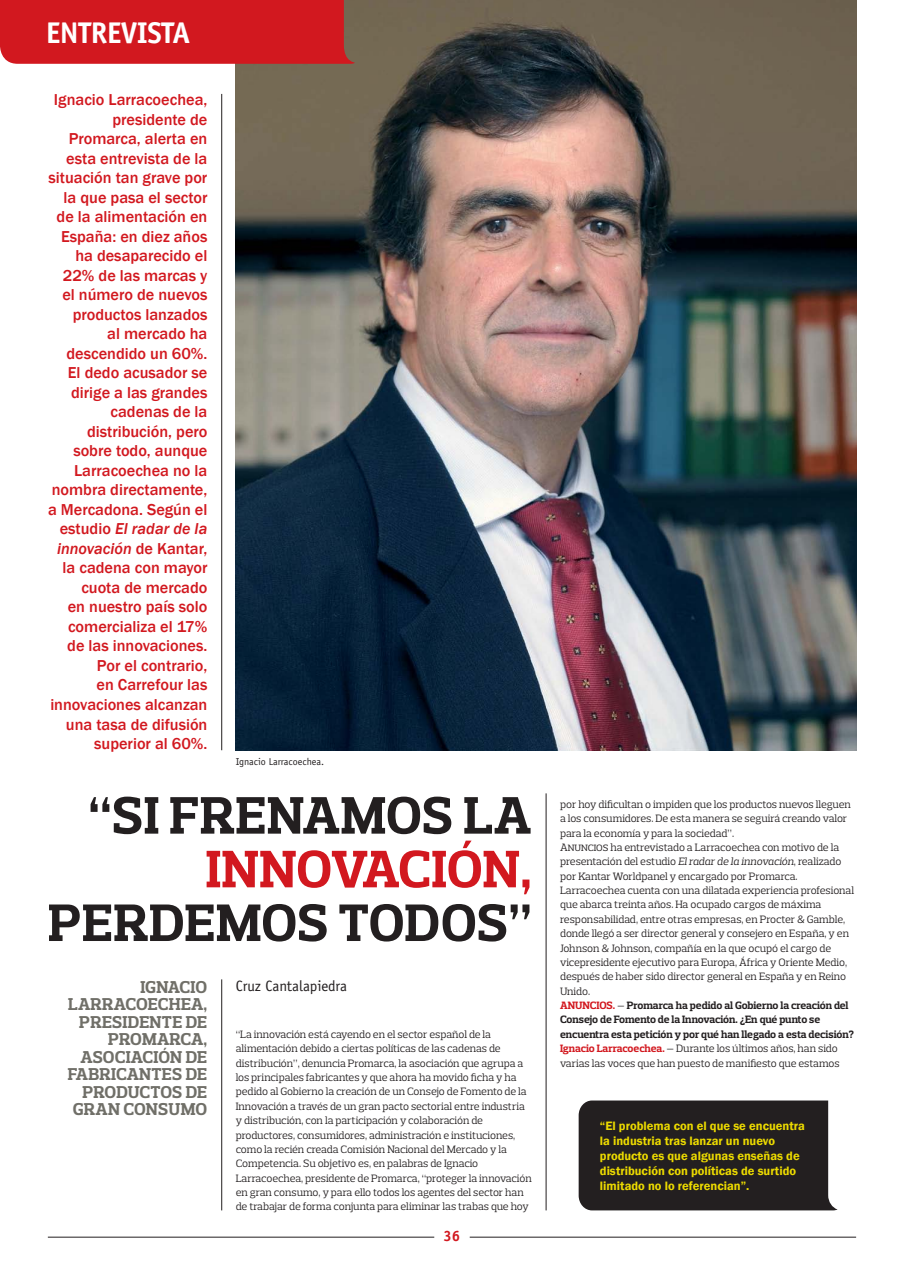
<style>
.page{position:relative;width:904px;height:1276px;background:#fff}
.page>*{position:absolute;margin:0;border:0;box-sizing:border-box;transform-origin:0 0}
.t1{font:700 53.62px "Prelo Slab";letter-spacing:.015em;color:#231f20}
.t2{font:700 53.62px "Prelo Slab";color:#d2181f}
.t3{font:700 30px "Officina Sans Std";letter-spacing:-.02em;color:#fff}
.t4{font:700 17.5px/17.5px "Prelo Slab";letter-spacing:.015em;color:#706f68;text-align:right}
.t5{font:500 16.25px/19.5px "Franklin Gothic";color:#d2181f;text-align:right}
.t6{font:15px "Officina Sans Std";color:#231f20}
.t7{font:700 15px "Officina Sans Std";color:#d2181f}
.t8{font:600 12.5px/15px "Franklin Gothic";color:#ecda00}
.t9{font:10.88px/14.4px "Prelo Slab";letter-spacing:-.01em;color:#231f20}
.t10{font:700 10.88px/14.4px "Prelo Slab";letter-spacing:-.01em;color:#231f20}
.t11{font:700 10.88px "Prelo Slab";color:#d2181f}
.t12{font:10px "Officina Sans Std";color:#231f20}
.s1{font-style:italic}
.s2{color:#d2181f}
.s3{font-weight:400}
</style>
<div class="page">
<hr style="left:48px;top:1237px;width:386px;height:1px;background:#231f20">
<hr style="left:469px;top:1237px;width:387px;height:1px;background:#231f20">
<hr style="left:546px;top:793px;width:1px;height:417px;background:#231f20">
<hr style="left:221px;top:94px;width:1px;height:656px;background:#231f20">
<hr style="left:221px;top:979px;width:1px;height:231px;background:#231f20">
<img style="left:236px;top:0;width:620px;height:750px">
<div style="left:0;top:0;width:355px;height:64px;background:#d2181f"></div>
<div style="left:578px;top:1100px;width:259px;height:110px;background:#231f20"></div>
<h2 class="t3" style="left:46px;top:14px;width:146px">ENTREVISTA</h2>
<p class="t5" style="left:48px;top:90px;width:161px">Ignacio Larracoechea, presidente de<br>Promarca, alerta en esta entrevista de la situación tan grave por la que pasa el sector de la alimentación en<br>España: en diez años ha desaparecido el<br>22% de las marcas y el número de nuevos productos lanzados<br>al mercado ha descendido un 60%.<br>El dedo acusador se dirige a las grandes cadenas de la distribución, pero sobre todo, aunque<br>Larracoechea no la nombra directamente, a Mercadona. Según el estudio <span class="s1">El radar de la innovación</span> de Kantar, la cadena con mayor cuota de mercado<br>en nuestro país solo comercializa el 17% de las innovaciones.<br>Por el contrario,<br>en Carrefour las innovaciones alcanzan una tasa de difusión superior al 60%.</p>
<p class="t12" style="left:236px;top:755px;width:90px">Ignacio Larracoechea.</p>
<h1 class="t1" style="left:88px;top:782px;width:444px">“Si frenamos la</h1>
<h1 class="t2" style="left:206px;top:836px;width:327px">innovación,</h1>
<h1 class="t1" style="left:48px;top:890px;width:485px">perdemos todos”</h1>
<h3 class="t4" style="left:68px;top:977px;width:141px">Ignacio<br>Larracoechea, presidente de<br>Promarca, asociación de fabricantes de productos de gran consumo</h3>
<h3 class="t6" style="left:236px;top:977px;width:113px">Cruz Cantalapiedra</h3>
<p class="t9" style="left:236px;top:1027px;width:297px">“La innovación está cayendo en el sector español de la alimentación debido a ciertas políticas de las cadenas de distribución”, denuncia Promarca, la asociación que agrupa a los principales fabricantes y que ahora ha movido ficha y ha pedido al Gobierno la creación de un Consejo de Fomento de la Innovación a través de un gran pacto sectorial entre industria y distribución, con la participación y colaboración de productores, consumidores, administración e instituciones, como la recién creada Comisión Nacional del Mercado y la Competencia. Su objetivo es, en palabras de Ignacio Larracoechea, presidente de Promarca, “proteger la innovación en gran consumo, y para ello todos los agentes del sector han de trabajar de forma conjunta para eliminar las trabas que hoy</p>
<h3 class="t7" style="left:443px;top:1226px;width:18px">36</h3>
<p class="t9" style="left:560px;top:797px;width:295px">por hoy dificultan o impiden que los productos nuevos lleguen a los consumidores. De esta manera se seguirá creando valor para la economía y para la sociedad”.<br>Anuncios ha entrevistado a Larracoechea con motivo de la presentación del estudio <span class="s1">El radar de la innovación</span>, realizado por Kantar Worldpanel y encargado por Promarca.<br>Larracoechea cuenta con una dilatada experiencia profesional que abarca treinta años. Ha ocupado cargos de máxima responsabilidad, entre otras empresas, en Procter &amp; Gamble, donde llegó a ser director general y consejero en España, y en Johnson &amp; Johnson, compañía en la que ocupó el cargo de vicepresidente ejecutivo para Europa, África y Oriente Medio, después de haber sido director general en España y en Reino Unido.</p>
<p class="t11" style="left:560px;top:998px;width:8px">ANUNCIO</p>
<p class="t10" style="left:560px;top:998px;width:295px;text-indent:47px"><span class="s2">S.</span> <span class="s3">—</span> Promarca ha pedido al Gobierno la creación del Consejo de Fomento de la Innovación. ¿En qué punto se encuentra esta petición y por qué han llegado a esta decisión?<br><span class="s2">Ignacio Larracoechea.</span> <span class="s3">— Durante los últimos años, han sido varias las voces que han puesto de manifiesto que estamos</span></p>
<p class="t8" style="left:600px;top:1118px;width:206px">“El problema con el que se encuentra la industria tras lanzar un nuevo producto es que algunas enseñas de distribución con políticas de surtido limitado no lo referencian”.</p>
</div>
